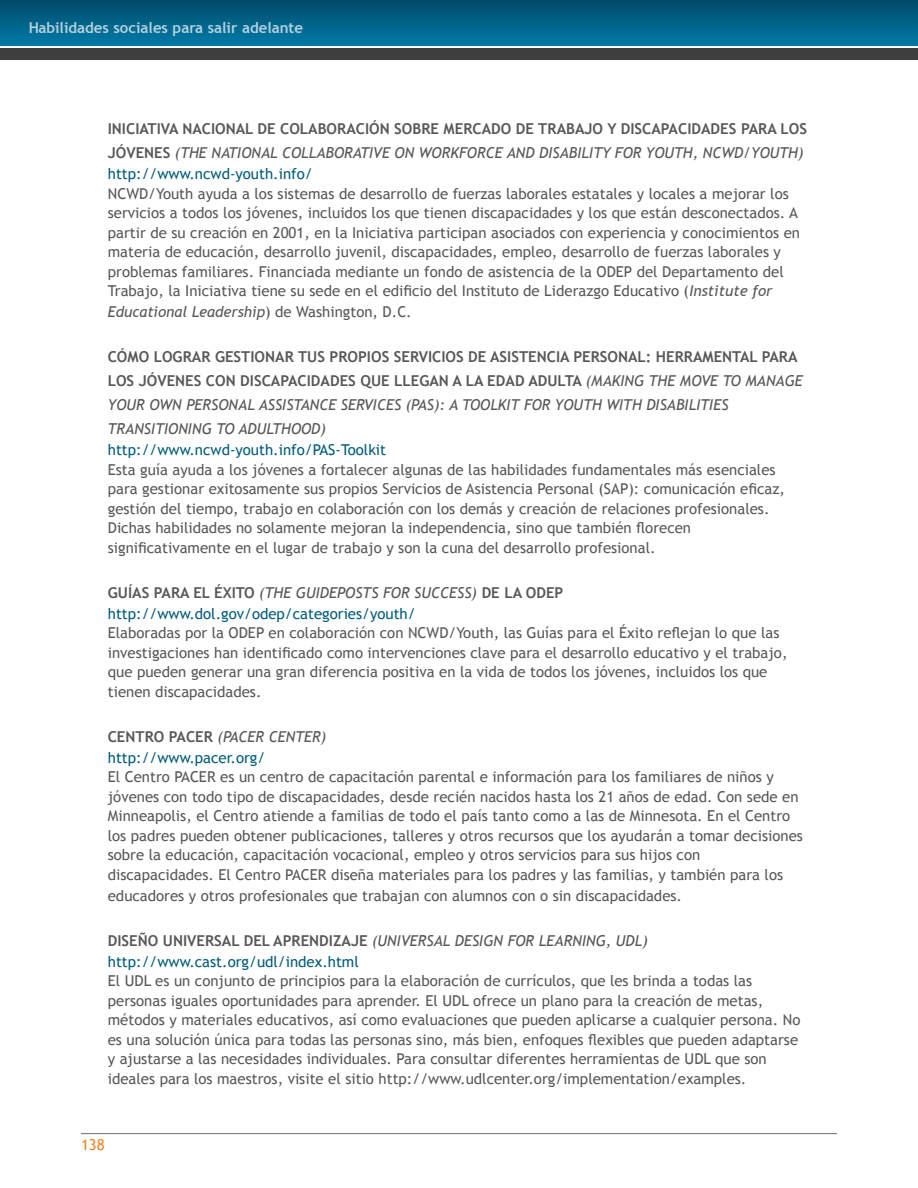
<style>
.page{position:relative;width:918px;height:1188px;background:#fff}
.page>*{position:absolute;margin:0;border:0;box-sizing:border-box;transform-origin:0 0}
.body_copy{font:15px/19.5px "Trebuchet MS";color:#57585a}
.t1{font:700 15px/24px "Trebuchet MS";color:#57585a}
.body_copy-2{font:italic 15px "Trebuchet MS";color:#57585a}
.body_copy-3{font:15px "Trebuchet MS";color:#005c7a}
.t2{font:700 15px "Trebuchet MS";color:#fff}
.t3{font:15px "Trebuchet MS";color:#f58021}
.s1{font-weight:400;font-style:italic}
.s2{font-style:italic}
.s3{font-style:normal}
.s4{font-weight:700;font-style:normal}
</style>
<div class="page">
<div style="left:0;top:0;width:918px;height:46px;background:linear-gradient(to bottom,#004a6a,#0079a7)"></div>
<div style="left:0;top:48px;width:918px;height:12px;background:#3e3e3f"></div>
<hr style="left:81px;top:1133px;width:756px;height:1px;background:#6c6d70">
<p class="t2" style="left:28px;top:18px;width:277px">Habilidades sociales para salir adelante</p>
<h4 class="t1" style="left:108px;top:117px;width:701px">INICIATIVA NACIONAL DE COLABORACIÓN SOBRE MERCADO DE TRABAJO Y DISCAPACIDADES PARA LOS<br>JÓVENES <span class="s1">(THE NATIONAL COLLABORATIVE ON WORKFORCE AND DISABILITY FOR YOUTH, NCWD/YOUTH)</span></h4>
<p class="body_copy-3" style="left:108px;top:165px;width:206px">http://www.ncwd-youth.info/</p>
<p class="body_copy" style="left:108px;top:184px;width:694px">NCWD/Youth ayuda a los sistemas de desarrollo de fuerzas laborales estatales y locales a mejorar los servicios a todos los jóvenes, incluidos los que tienen discapacidades y los que están desconectados. A partir de su creación en 2001, en la Iniciativa participan asociados con experiencia y conocimientos en materia de educación, desarrollo juvenil, discapacidades, empleo, desarrollo de fuerzas laborales y problemas familiares. Financiada mediante un fondo de asistencia de la ODEP del Departamento del Trabajo, la Iniciativa tiene su sede en el edificio del Instituto de Liderazgo Educativo (<span class="s2">Institute for</span></p>
<p class="body_copy-2" style="left:108px;top:303px;width:306px">Educational Leadership<span class="s3">) de Washington, D.C.</span></p>
<h4 class="t1" style="left:108px;top:345px;width:697px">CÓMO LOGRAR GESTIONAR TUS PROPIOS SERVICIOS DE ASISTENCIA PERSONAL: HERRAMENTAL PARA LOS JÓVENES CON DISCAPACIDADES QUE LLEGAN A LA EDAD ADULTA <span class="s1">(MAKING THE MOVE TO MANAGE YOUR OWN PERSONAL ASSISTANCE SERVICES (PAS): A TOOLKIT FOR YOUTH WITH DISABILITIES TRANSITIONING TO ADULTHOOD)</span></h4>
<p class="body_copy-3" style="left:108px;top:441px;width:280px">http://www.ncwd-youth.info/PAS-Toolkit</p>
<p class="body_copy" style="left:108px;top:460px;width:679px">Esta guía ayuda a los jóvenes a fortalecer algunas de las habilidades fundamentales más esenciales para gestionar exitosamente sus propios Servicios de Asistencia Personal (SAP): comunicación eficaz, gestión del tiempo, trabajo en colaboración con los demás y creación de relaciones profesionales.<br>Dichas habilidades no solamente mejoran la independencia, sino que también florecen significativamente en el lugar de trabajo y son la cuna del desarrollo profesional.</p>
<h4 class="body_copy-2" style="left:108px;top:583px;width:457px"><span class="s4">GUÍAS PARA EL ÉXITO</span> (THE GUIDEPOSTS FOR SUCCESS) <span class="s4">DE LA ODEP</span></h4>
<p class="body_copy-3" style="left:108px;top:604px;width:309px">http://www.dol.gov/odep/categories/youth/</p>
<p class="body_copy" style="left:108px;top:623px;width:681px">Elaboradas por la ODEP en colaboración con NCWD/Youth, las Guías para el Éxito reflejan lo que las investigaciones han identificado como intervenciones clave para el desarrollo educativo y el trabajo, que pueden generar una gran diferencia positiva en la vida de todos los jóvenes, incluidos los que tienen discapacidades.</p>
<h4 class="body_copy-2" style="left:108px;top:727px;width:220px"><span class="s4">CENTRO PACER</span> (PACER CENTER)</h4>
<p class="body_copy-3" style="left:108px;top:748px;width:159px">http://www.pacer.org/</p>
<p class="body_copy" style="left:108px;top:767px;width:697px">El Centro PACER es un centro de capacitación parental e información para los familiares de niños y jóvenes con todo tipo de discapacidades, desde recién nacidos hasta los 21 años de edad. Con sede en Minneapolis, el Centro atiende a familias de todo el país tanto como a las de Minnesota. En el Centro los padres pueden obtener publicaciones, talleres y otros recursos que los ayudarán a tomar decisiones sobre la educación, capacitación vocacional, empleo y otros servicios para sus hijos con discapacidades. El Centro PACER diseña materiales para los padres y las familias, y también para los</p>
<p class="body_copy" style="left:108px;top:886px;width:576px">educadores y otros profesionales que trabajan con alumnos con o sin discapacidades.</p>
<h4 class="body_copy-2" style="left:108px;top:931px;width:542px"><span class="s4">DISEÑO UNIVERSAL DEL APRENDIZAJE</span> (UNIVERSAL DESIGN FOR LEARNING, UDL)</h4>
<p class="body_copy-3" style="left:108px;top:952px;width:253px">http://www.cast.org/udl/index.html</p>
<p class="body_copy" style="left:108px;top:971px;width:694px">El UDL es un conjunto de principios para la elaboración de currículos, que les brinda a todas las personas iguales oportunidades para aprender. El UDL ofrece un plano para la creación de metas, métodos y materiales educativos, así como evaluaciones que pueden aplicarse a cualquier persona. No es una solución única para todas las personas sino, más bien, enfoques flexibles que pueden adaptarse y ajustarse a las necesidades individuales. Para consultar diferentes herramientas de UDL que son ideales para los maestros, visite el sitio http://www.udlcenter.org/implementation/examples.</p>
<p class="t3" style="left:81px;top:1136px;width:25px">138</p>
</div>
